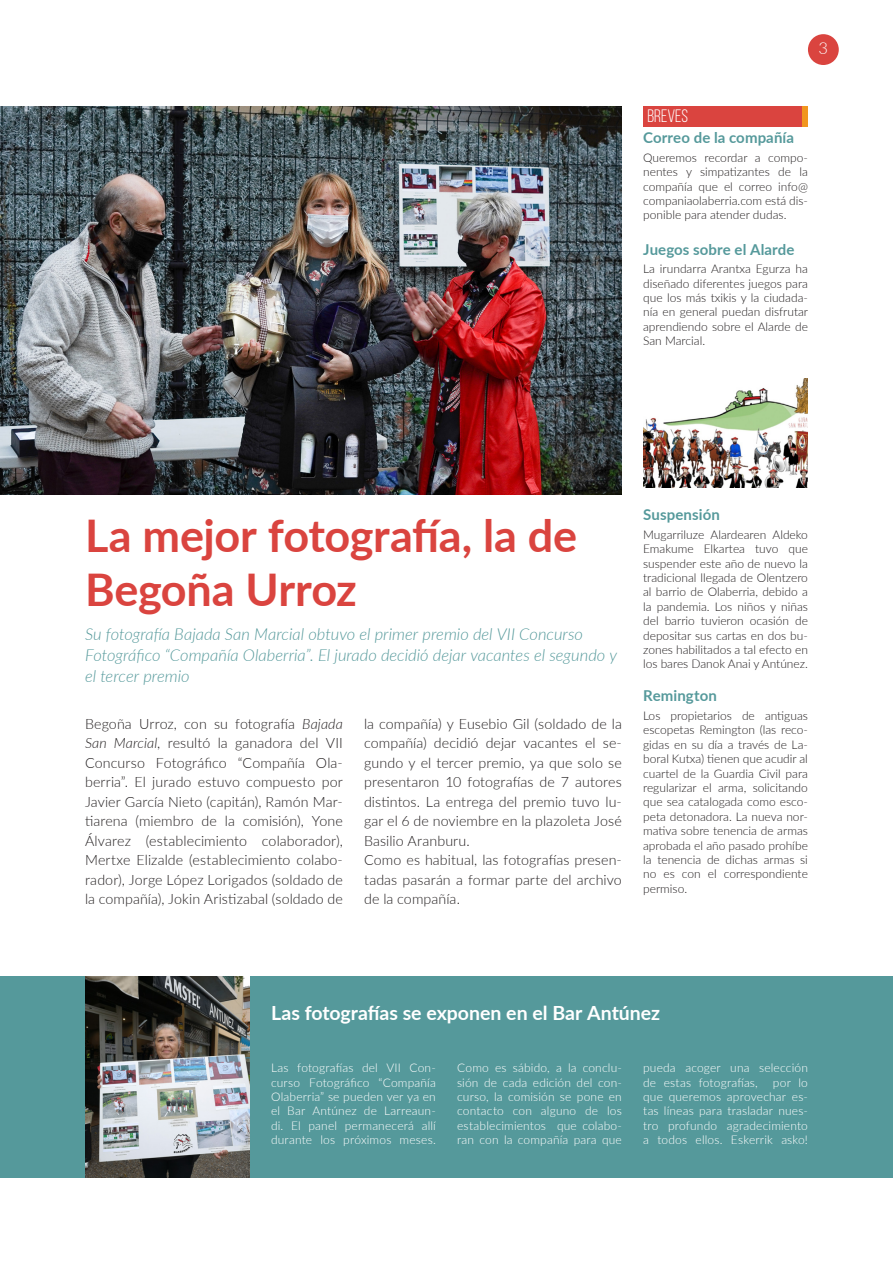
<style>
.page{position:relative;width:893px;height:1263px;background:#fff}
.page>*{position:absolute;margin:0;border:0;box-sizing:border-box;transform-origin:0 0}
.t1{font:700 45px/54px "Lato";letter-spacing:-.01em;color:#da443f}
.t2{font:700 19.5px "Lato";color:#fff}
.Box01-Title-TOP{font:18px "Bebas Neue";color:#fff}
.t3{font:italic 300 16.5px/21px "Lato";color:#55999b}
.t4{font:300 16.5px "Lato";color:#fff}
.Box01-Title{font:700 15px "Lato";letter-spacing:.01em;color:#55999b}
.Body_Text{font:300 14.25px/19.5px "Lato";letter-spacing:.005em;color:#231f20;text-align:justify}
.t5{font:300 12px/14.4px "Lato";color:#231f20;text-align:justify}
.t6{font:300 12px/14.4px "Lato";letter-spacing:.015em;color:#fff;text-align:justify}
.s1{font-style:italic}
</style>
<div class="page">
<div style="left:643px;top:106px;width:165px;height:20px;background:#da443f"></div>
<div style="left:803px;top:106px;width:5px;height:20px;background:#f1961f"></div>
<div style="left:808px;top:34px;width:31px;height:31px;background:#da443f;border-radius:50%"></div>
<div style="left:0;top:977px;width:893px;height:201px;background:#55999b"></div>
<img style="left:0;top:106px;width:622px;height:389px">
<img style="left:85px;top:977px;width:165px;height:201px">
<img style="left:643px;top:378px;width:165px;height:110px">
<h3 class="t4" style="left:819px;top:37px;width:11px">3</h3>
<p class="Box01-Title-TOP" style="left:647px;top:107px;width:42px">BREVES</p>
<p class="Box01-Title" style="left:643px;top:127px;width:152px">Correo de la compañía</p>
<p class="t5" style="left:643px;top:150px;width:166px">Queremos recordar a compo&shy;nentes y simpatizantes de la compañía que el correo info@ companiaolaberria.com está dis&shy;ponible para atender dudas.</p>
<p class="Box01-Title" style="left:643px;top:238px;width:153px">Juegos sobre el Alarde</p>
<p class="t5" style="left:643px;top:261px;width:166px">La irundarra Arantxa Egurza ha diseñado diferentes juegos para que los más txikis y la ciudada&shy;nía en general puedan disfrutar aprendiendo sobre el Alarde de San Marcial.</p>
<p class="t1" style="left:85px;top:507px;width:494px">La mejor fotografía, la de<br>Begoña Urroz</p>
<p class="t3" style="left:85px;top:623px;width:534px">Su fotografía Bajada San Marcial obtuvo el primer premio del VII Concurso<br>Fotográfico “Compañía Olaberria”. El jurado decidió dejar vacantes el segundo y el tercer premio</p>
<p class="Body_Text" style="left:85px;top:713px;width:259px">Begoña Urroz, con su fotografía <span class="s1">Bajada San Marcial</span>, resultó la ganadora del VII Concurso Fotográfico “Compañía Ola&shy;berria”. El jurado estuvo compuesto por Javier García Nieto (capitán), Ramón Mar&shy;tiarena (miembro de la comisión), Yone Álvarez (establecimiento colaborador), Mertxe Elizalde (establecimiento colabo&shy;rador), Jorge López Lorigados (soldado de la compañía), Jokin Aristizabal (soldado de</p>
<p class="Body_Text" style="left:364px;top:713px;width:259px">la compañía) y Eusebio Gil (soldado de la compañía) decidió dejar vacantes el se&shy;gundo y el tercer premio, ya que solo se presentaron 10 fotografías de 7 autores distintos. La entrega del premio tuvo lu&shy;gar el 6 de noviembre en la plazoleta José Basilio Aranburu.</p>
<p class="Body_Text" style="left:364px;top:850px;width:259px">Como es habitual, las fotografías presen&shy;tadas pasarán a formar parte del archivo de la compañía.</p>
<p class="Box01-Title" style="left:643px;top:504px;width:78px">Suspensión</p>
<p class="t5" style="left:643px;top:527px;width:166px">Mugarriluze Alardearen Aldeko Emakume Elkartea tuvo que suspender este año de nuevo la tradicional llegada de Olentzero al barrio de Olaberria, debido a la pandemia. Los niños y niñas del barrio tuvieron ocasión de depositar sus cartas en dos bu&shy;zones habilitados a tal efecto en los bares Danok Anai y Antúnez.</p>
<p class="Box01-Title" style="left:643px;top:685px;width:75px">Remington</p>
<p class="t5" style="left:643px;top:708px;width:166px">Los propietarios de antiguas escopetas Remington (las reco&shy;gidas en su día a través de La&shy;boral Kutxa) tienen que acudir al cuartel de la Guardia Civil para regularizar el arma, solicitando que sea catalogada como esco&shy;peta detonadora. La nueva nor&shy;mativa sobre tenencia de armas aprobada el año pasado prohíbe la tenencia de dichas armas si no es con el correspondiente permiso.</p>
<p class="t2" style="left:271px;top:999px;width:391px">Las fotografías se exponen en el Bar Antúnez</p>
<p class="t6" style="left:271px;top:1060px;width:166px">Las fotografías del VII Con&shy;curso Fotográfico “Compañía Olaberria” se pueden ver ya en el Bar Antúnez de Larreaun&shy;di. El panel permanecerá allí durante los próximos meses.</p>
<p class="t6" style="left:457px;top:1060px;width:166px">Como es sábido, a la conclu&shy;sión de cada edición del con&shy;curso, la comisión se pone en contacto con alguno de los establecimientos que colabo&shy;ran con la compañía para que</p>
<p class="t6" style="left:643px;top:1060px;width:166px">pueda acoger una selección de estas fotografías,</p>
<p class="t6" style="left:643px;top:1075px;width:166px;text-indent:130px">por lo que queremos aprovechar es&shy;tas líneas para trasladar nues&shy;tro profundo agradecimiento a todos ellos. Eskerrik asko!</p>
</div>
